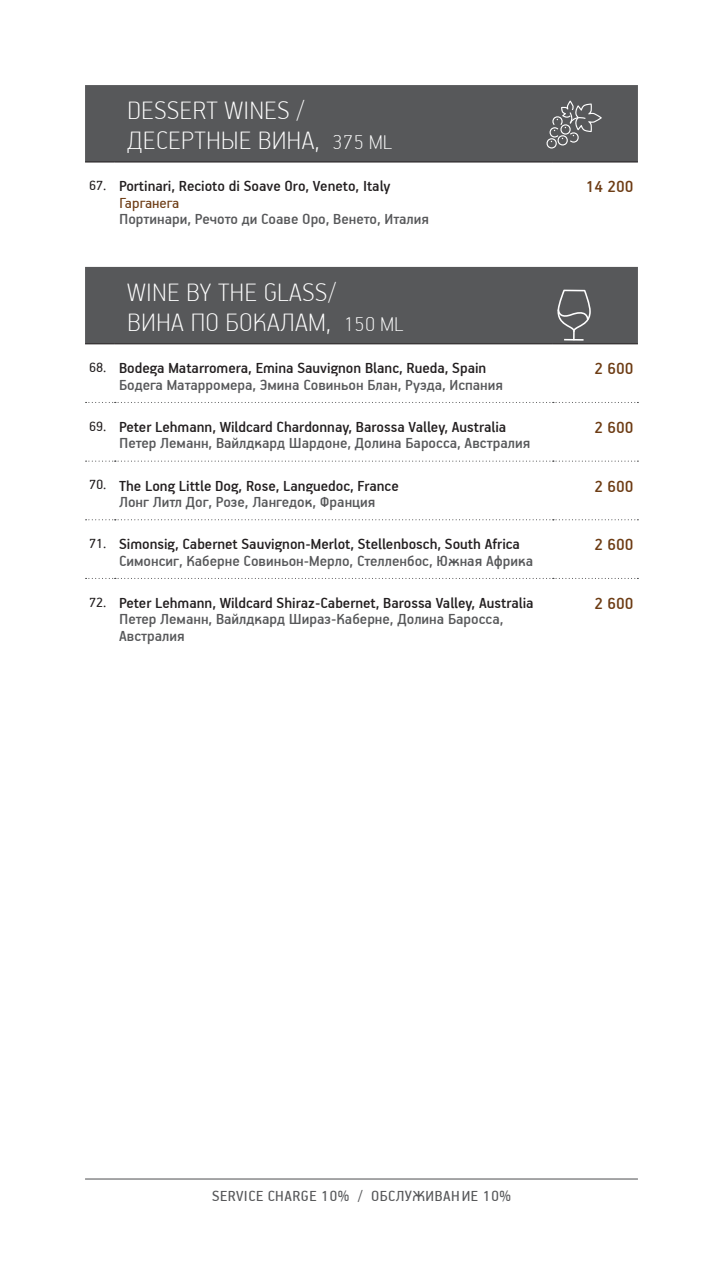
<style>
.page{position:relative;width:723px;height:1276px;background:#fff}
.page>*{position:absolute;margin:0;border:0;box-sizing:border-box;transform-origin:0 0}
.t1{font:100 28.5px/30px "PF Handbook Pro";letter-spacing:.02em;color:#fff}
.t2{font:500 18px "PF Handbook Pro";color:#6d3c14}
.t3{font:500 16.5px/16.5px "PF Handbook Pro";color:#231f20}
.t4{font:500 16.5px "PF Handbook Pro";color:#57585a}
.t5{font:16.5px "PF Handbook Pro";letter-spacing:.03em;color:#57585a}
.s1{font-size:22.5px}
.s2{font-weight:400;font-size:15px}
.s3{font-weight:400;color:#6d3c14}
.s4{color:#57585a}
</style>
<div class="page">
<hr style="left:85px;top:1178px;width:553px;height:1px;background:#57585a">
<svg style="left:85px;top:85px;width:553px;height:258px;fill:#57585a"></svg>
<hr style="left:85px;top:161px;width:30px;height:1px;background:#231f20">
<hr style="left:115px;top:161px;width:438px;height:1px;background:#231f20">
<hr style="left:553px;top:161px;width:85px;height:1px;background:#231f20">
<hr style="left:85px;top:343px;width:30px;height:1px;background:#231f20">
<hr style="left:115px;top:343px;width:438px;height:1px;background:#231f20">
<hr style="left:553px;top:343px;width:85px;height:1px;background:#231f20">
<svg style="left:86px;top:402px;width:552px;height:1px"></svg>
<svg style="left:86px;top:460px;width:552px;height:2px"></svg>
<svg style="left:86px;top:519px;width:552px;height:1px"></svg>
<svg style="left:86px;top:578px;width:552px;height:1px"></svg>
<svg style="left:546px;top:101px;width:56px;height:47px;background:#6f7071"></svg>
<svg style="left:557px;top:290px;width:34px;height:51px;background:#717273"></svg>
<h1 class="t1" style="left:128px;top:94px;width:266px">DESSERT WINES /<br>ДЕСЕРТНЫЕ ВИНА, <span class="s1">375 ML</span></h1>
<p class="t3" style="left:119px;top:177px;width:273px;text-indent:-30px"><span class="s2">67.</span> Portinari, Recioto di Soave Oro, Veneto, Italy<br><span class="s3">Гарганега</span></p>
<p class="t4" style="left:119px;top:209px;width:311px">Портинари, Речото ди Соаве Оро, Венето, Италия</p>
<p class="t2" style="left:586px;top:176px;width:49px">14 200</p>
<h1 class="t1" style="left:128px;top:276px;width:277px">WINE BY THE GLASS/<br>ВИНА ПО БОКАЛАМ, <span class="s1">150 ML</span></h1>
<p class="t3" style="left:119px;top:359px;width:385px;text-indent:-30px"><span class="s2">68.</span> Bodega Matarromera, Emina Sauvignon Blanc, Rueda, Spain<br><span class="s4">Бодега Матарромера, Эмина Совиньон Блан, Руэда, Испания</span></p>
<p class="t2" style="left:594px;top:357px;width:41px">2 600</p>
<p class="t3" style="left:119px;top:418px;width:413px;text-indent:-30px"><span class="s2">69.</span> Peter Lehmann, Wildcard Chardonnay, Barossa Valley, Australia<br><span class="s4">Петер Леманн, Вайлдкард Шардоне, Долина Баросса, Австралия</span></p>
<p class="t2" style="left:594px;top:416px;width:41px">2 600</p>
<p class="t3" style="left:89px;top:476px;width:311px;text-align:center"><span class="s2">70.</span> The Long Little Dog, Rose, Languedoc, France<br><span class="s4">Лонг Литл Дог, Розе, Лангедок, Франция</span></p>
<p class="t2" style="left:594px;top:475px;width:41px">2 600</p>
<p class="t3" style="left:119px;top:535px;width:416px;text-indent:-30px"><span class="s2">71.</span> Simonsig, Cabernet Sauvignon-Merlot, Stellenbosch, South Africa<br><span class="s4">Симонсиг, Каберне Совиньон-Мерло, Стелленбос, Южная Африка</span></p>
<p class="t2" style="left:594px;top:533px;width:41px">2 600</p>
<p class="t3" style="left:119px;top:594px;width:416px;text-indent:-30px"><span class="s2">72.</span> Peter Lehmann, Wildcard Shiraz-Cabernet, Barossa Valley, Australia<br><span class="s4">Петер Леманн, Вайлдкард Шираз-Каберне, Долина Баросса,<br>Австралия</span></p>
<p class="t2" style="left:594px;top:592px;width:41px">2 600</p>
<p class="t5" style="left:212px;top:1185px;width:300px">SERVICE CHARGE 10% / ОБСЛУЖИВАНИЕ 10%</p>
</div>
